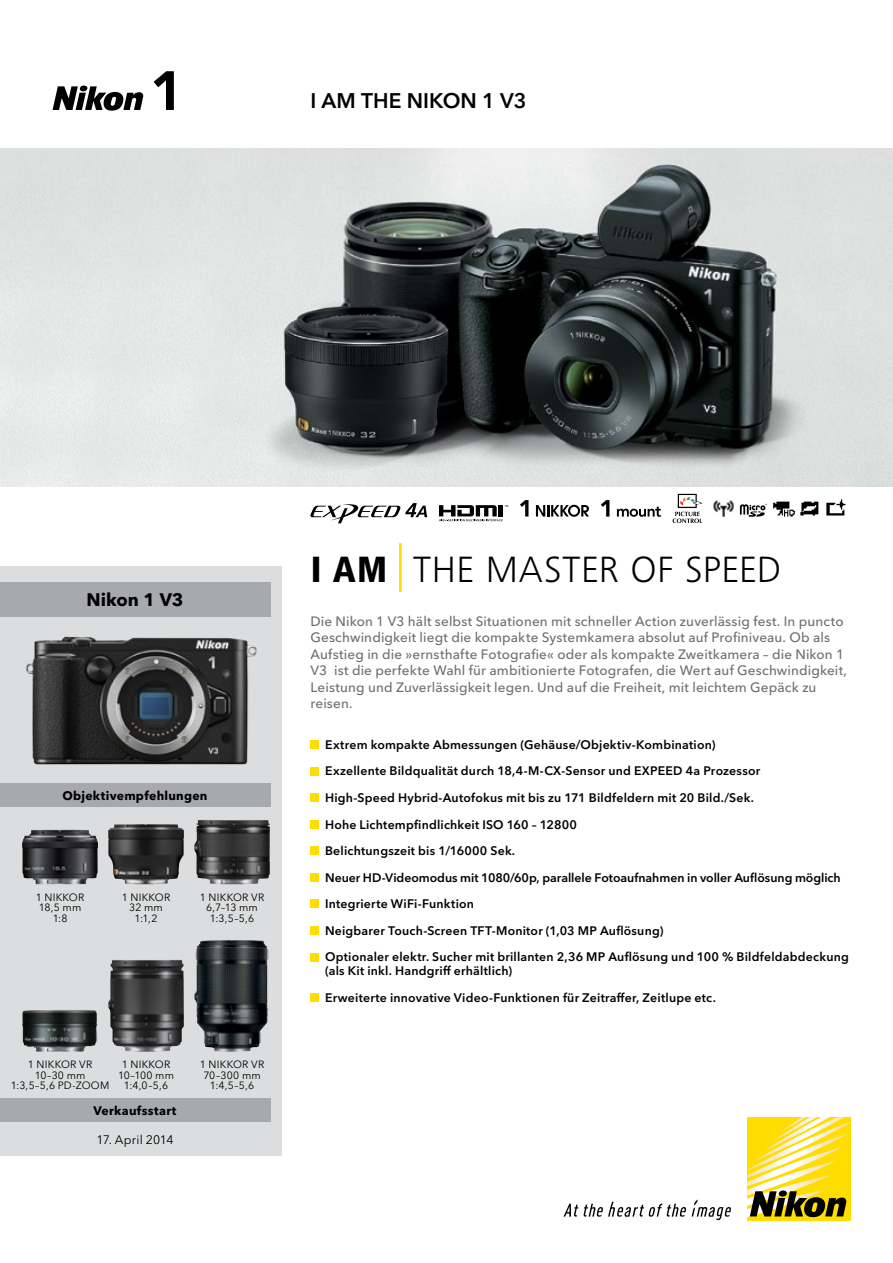
<style>
.page{position:relative;width:893px;height:1263px;background:#fff}
.page>*{position:absolute;margin:0;border:0;box-sizing:border-box;transform-origin:0 0}
.t1{font:300 37.95px "Frutiger Next LTW1 G";letter-spacing:.015em;color:#000}
.t2{font:600 21px "Avenir Next W1 G";color:#000}
.t3{font:700 18px "Avenir Next W1 G";color:#000}
.t4{font:500 13.5px/16.5px "Avenir Next W1 G";letter-spacing:.01em;color:#6d6e71}
.t5{font:600 12.3px/26.5px "Avenir Next W1 G";letter-spacing:.015em;color:#000}
.t6{font:700 12.3px "Avenir Next W1 G";letter-spacing:.02em;color:#000}
.t7{font:12.3px "Avenir Next W1 G";letter-spacing:.005em;color:#000}
.t8{font:10.5px/10.5px "Avenir Next W1 G";letter-spacing:.025em;color:#000;text-align:center}
.s1{font-weight:800;font-stretch:condensed}
</style>
<div class="page">
<img style="left:0;top:149px;width:893px;height:337px">
<div style="left:0;top:567px;width:282px;height:589px;background:#dcddde"></div>
<div style="left:747px;top:1117px;width:103px;height:103px;background:#fd0"></div>
<svg style="left:747px;top:1117px;width:103px;height:100px"></svg>
<svg style="left:692px;top:1199px;width:39px;height:21px"></svg>
<svg style="left:563px;top:1202px;width:123px;height:15px"></svg>
<img style="left:26px;top:636px;width:231px;height:129px">
<svg style="left:154px;top:71px;width:20px;height:39px"></svg>
<svg style="left:53px;top:86px;width:91px;height:25px"></svg>
<img style="left:22px;top:830px;width:76px;height:54px">
<img style="left:108px;top:824px;width:76px;height:60px">
<img style="left:194px;top:820px;width:76px;height:64px">
<svg style="left:310px;top:503px;width:117px;height:20px"></svg>
<svg style="left:439px;top:505px;width:69px;height:16px"></svg>
<svg style="left:536px;top:505px;width:53px;height:12px"></svg>
<svg style="left:520px;top:500px;width:8px;height:16px"></svg>
<svg style="left:617px;top:507px;width:44px;height:10px"></svg>
<svg style="left:601px;top:500px;width:8px;height:17px"></svg>
<svg style="left:673px;top:494px;width:30px;height:29px"></svg>
<img style="left:108px;top:960px;width:76px;height:92px">
<img style="left:22px;top:1010px;width:76px;height:42px">
<img style="left:194px;top:940px;width:69px;height:112px">
<img style="left:713px;top:500px;width:21px;height:17px">
<svg style="left:740px;top:504px;width:27px;height:13px"></svg>
<img style="left:773px;top:501px;width:22px;height:16px">
<img style="left:800px;top:501px;width:19px;height:15px">
<img style="left:826px;top:499px;width:20px;height:17px">
<div style="left:310px;top:740px;width:9px;height:9px;background:#fd0"></div>
<div style="left:310px;top:767px;width:9px;height:8px;background:#fd0"></div>
<div style="left:310px;top:793px;width:9px;height:9px;background:#fd0"></div>
<div style="left:310px;top:820px;width:9px;height:8px;background:#fd0"></div>
<div style="left:310px;top:846px;width:9px;height:9px;background:#fd0"></div>
<div style="left:310px;top:873px;width:9px;height:9px;background:#fd0"></div>
<div style="left:310px;top:900px;width:9px;height:8px;background:#fd0"></div>
<div style="left:310px;top:926px;width:9px;height:9px;background:#fd0"></div>
<div style="left:310px;top:953px;width:9px;height:8px;background:#fd0"></div>
<div style="left:310px;top:993px;width:9px;height:9px;background:#fd0"></div>
<div style="left:0;top:1098px;width:270px;height:24px;background:#a7a9ac"></div>
<div style="left:0;top:582px;width:270px;height:34px;background:#a7a9ac"></div>
<div style="left:0;top:783px;width:270px;height:24px;background:#a7a9ac"></div>
<hr style="left:399px;top:543px;width:3px;height:49px;background:#fd0">
<h2 class="t2" style="left:310px;top:88px;width:218px">I AM THE NIKON 1 V3</h2>
<h3 class="t3" style="left:87px;top:589px;width:98px">Nikon 1 V3</h3>
<p class="t6" style="left:62px;top:788px;width:147px">Objektivempfehlungen</p>
<p class="t8" style="left:36px;top:892px;width:50px">1 NIKKOR<br>18,5 mm<br>1:8</p>
<p class="t8" style="left:122px;top:892px;width:50px">1 NIKKOR<br>32 mm<br>1:1,2</p>
<p class="t8" style="left:200px;top:892px;width:66px">1 NIKKOR VR<br>6,7–13 mm<br>1:3,5–5,6</p>
<p class="t8" style="left:11px;top:1059px;width:100px">1 NIKKOR VR<br>10–30 mm<br>1:3,5–5,6 PD-ZOOM</p>
<p class="t8" style="left:118px;top:1059px;width:57px">1 NIKKOR<br>10–100 mm<br>1:4,0–5,6</p>
<p class="t6" style="left:94px;top:1103px;width:84px">Verkaufsstart</p>
<p class="t7" style="left:96px;top:1132px;width:79px">17. April 2014</p>
<p class="t8" style="left:200px;top:1059px;width:66px">1 NIKKOR VR<br>70–300 mm<br>1:4,5–5,6</p>
<h1 class="t1" style="left:310px;top:547px;width:472px"><span class="s1">I AM</span> THE MASTER OF SPEED</h1>
<p class="t4" style="left:310px;top:613px;width:538px">Die Nikon 1 V3 hält selbst Situationen mit schneller Action zuverlässig fest. In puncto Geschwindigkeit liegt die kompakte Systemkamera absolut auf Profiniveau. Ob als Aufstieg in die »ernsthafte Fotografie« oder als kompakte Zweitkamera – die Nikon 1<br>V3 ist die perfekte Wahl für ambitionierte Fotografen, die Wert auf Geschwindigkeit, Leistung und Zuverlässigkeit legen. Und auf die Freiheit, mit leichtem Gepäck zu reisen.</p>
<p class="t5" style="left:325px;top:731px;width:525px">Extrem kompakte Abmessungen (Gehäuse/Objektiv-Kombination)<br>Exzellente Bildqualität durch 18,4-M-CX-Sensor und EXPEED 4a Prozessor<br>High-Speed Hybrid-Autofokus mit bis zu 171 Bildfeldern mit 20 Bild./Sek.<br>Hohe Lichtempfindlichkeit ISO 160 – 12800<br>Belichtungszeit bis 1/16000 Sek.<br>Neuer HD-Videomodus mit 1080/60p, parallele Fotoaufnahmen in voller Auflösung möglich Integrierte WiFi-Funktion<br>Neigbarer Touch-Screen TFT-Monitor (1,03 MP Auflösung)<br>Optionaler elektr. Sucher mit brillanten 2,36 MP Auflösung und 100 % Bildfeldabdeckung</p>
<p class="t5" style="left:325px;top:957px;width:392px">(als Kit inkl. Handgriff erhältlich)<br>Erweiterte innovative Video-Funktionen für Zeitraffer, Zeitlupe etc.</p>
</div>
